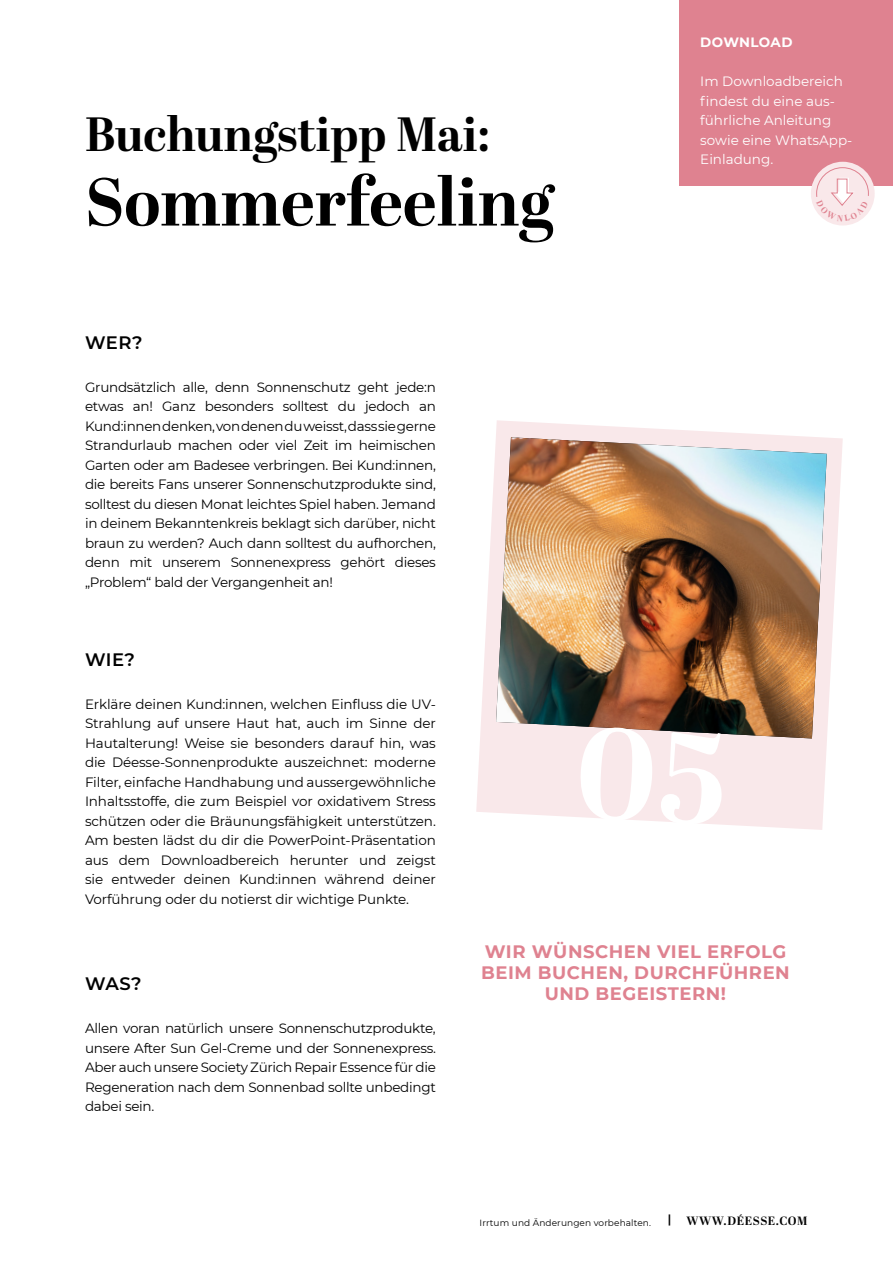
<style>
.page{position:relative;width:893px;height:1263px;background:#fff}
.page>*{position:absolute;margin:0;border:0;box-sizing:border-box;transform-origin:0 0}
.t1{font:700 67.5px "Abril Display";color:#000}
.t2{font:700 48px "Abril Display";letter-spacing:-.005em;color:#000}
.t3{font:700 18px/21px "Montserrat";letter-spacing:.03em;color:#df8290;text-align:center}
.t4{font:600 18px "Montserrat";letter-spacing:.025em;color:#000}
.t5{font:13.5px/19.5px "Montserrat";letter-spacing:-.02em;color:#000;text-align:justify}
.t6{font:13.5px/19.5px "Montserrat";color:#fff}
.t7{font:700 13.5px "Montserrat";letter-spacing:.02em;color:#fff}
.t8{font:9px "Montserrat";letter-spacing:.01em;color:#000}
.s1{font-family:"Abril Display";font-weight:700;font-size:12px}
</style>
<div class="page">
<svg style="left:476px;top:420px;width:367px;height:410px;fill:#f9e8ea"></svg>
<img style="left:496px;top:437px;width:331px;height:301px">
<div style="left:679px;top:0;width:214px;height:185px;background:#df8290"></div>
<div style="left:811px;top:162px;width:64px;height:63px;background:#f9e8ea;border-radius:50%"></div>
<svg style="left:578px;top:726px;width:147px;height:100px;background:#f1e1e2"></svg>
<svg style="left:812px;top:178px;width:59px;height:44px"></svg>
<h2 class="t2" style="left:85px;top:101px;width:407px">Buchungstipp Mai:</h2>
<h1 class="t1" style="left:85px;top:155px;width:470px">Sommerfeeling</h1>
<h3 class="t4" style="left:85px;top:330px;width:59px">WER?</h3>
<p class="t5" style="left:85px;top:377px;width:352px">Grundsätzlich alle, denn Sonnenschutz geht jede:n etwas an! Ganz besonders solltest du jedoch an Kund:innen denken, von denen du weisst, dass sie gerne Strandurlaub machen oder viel Zeit im heimischen Garten oder am Badesee verbringen. Bei Kund:innen, die bereits Fans unserer Sonnenschutzprodukte sind, solltest du diesen Monat leichtes Spiel haben. Jemand in deinem Bekanntenkreis beklagt sich darüber, nicht braun zu werden? Auch dann solltest du aufhorchen, denn mit unserem Sonnenexpress gehört dieses „Problem“ bald der Vergangenheit an!</p>
<h3 class="t4" style="left:85px;top:647px;width:52px">WIE?</h3>
<p class="t5" style="left:85px;top:694px;width:352px">Erkläre deinen Kund:innen, welchen Einfluss die UV-Strahlung auf unsere Haut hat, auch im Sinne der Hautalterung! Weise sie besonders darauf hin, was die Déesse-Sonnenprodukte auszeichnet: moderne Filter, einfache Handhabung und aussergewöhnliche Inhaltsstoffe, die zum Beispiel vor oxidativem Stress schützen oder die Bräunungsfähigkeit unterstützen.<br>Am besten lädst du dir die PowerPoint-Präsentation aus dem Downloadbereich herunter und zeigst sie entweder deinen Kund:innen während deiner Vorführung oder du notierst dir wichtige Punkte.</p>
<p class="t7" style="left:700px;top:33px;width:94px">DOWNLOAD</p>
<p class="t6" style="left:700px;top:71px;width:154px">Im Downloadbereich findest du eine aus&shy;führliche Anleitung sowie eine WhatsApp-<br>Einladung.</p>
<h3 class="t4" style="left:85px;top:971px;width:58px">WAS?</h3>
<p class="t5" style="left:85px;top:1018px;width:352px">Allen voran natürlich unsere Sonnenschutzprodukte, unsere After Sun Gel-Creme und der Sonnenexpress.<br>Aber auch unsere Society Zürich Repair Essence für die Regeneration nach dem Sonnenbad sollte unbedingt dabei sein.</p>
<h3 class="t3" style="left:481px;top:940px;width:310px">WIR WÜNSCHEN VIEL ERFOLG<br>BEIM BUCHEN, DURCHFÜHREN<br>UND BEGEISTERN!</h3>
<p class="t8" style="left:480px;top:1216px;width:329px">Irrtum und Änderungen vorbehalten. <sup>|</sup> <span class="s1">WWW.DÉESSE.COM</span></p>
</div>
